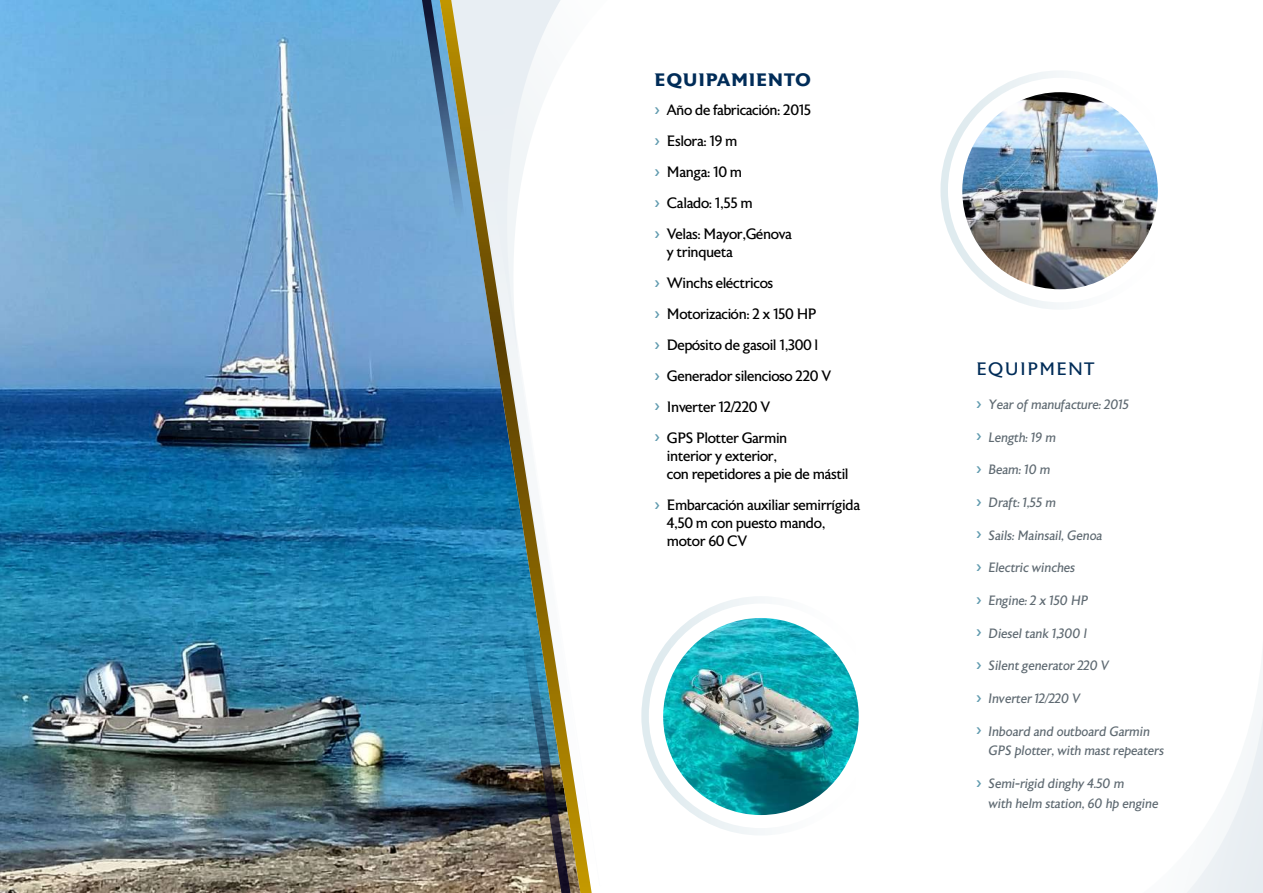
<style>
.page{position:relative;width:1263px;height:893px;background:#fff}
.page>*{position:absolute;margin:0;border:0;box-sizing:border-box;transform-origin:0 0}
.t1{font:700 18px "Astoria";letter-spacing:.07em;color:#002c58}
.t2{font:18px "Astoria";letter-spacing:.07em;color:#002c58}
.t3{font:15px/30.9px "Astoria";letter-spacing:-.03em;color:#000}
.t4{font:italic 13.5px/20px "Astoria";color:#5f6a72}
</style>
<div class="page">
<img style="left:0;top:0;width:440px;height:893px">
<div style="left:641px;top:596px;width:240px;height:239px;border:8px solid #fff;border-radius:50%"></div>
<div style="left:940px;top:70px;width:240px;height:240px;border:8px solid #fff;border-radius:50%"></div>
<img style="left:663px;top:618px;width:196px;height:197px">
<img style="left:962px;top:92px;width:196px;height:197px">
<svg style="left:1187px;top:698px;width:76px;height:195px"></svg>
<svg style="left:440px;top:0;width:152px;height:893px"></svg>
<svg style="left:413px;top:0;width:87px;height:435px;background:#7ea0b8"></svg>
<img style="left:502px;top:522px;width:83px;height:371px">
<p class="t1" style="left:655px;top:69px;width:157px">EQUIPAMIENTO</p>
<p class="t3" style="left:667px;top:95px;width:146px">Año de fabricación: 2015<br>Eslora: 19 m<br>Manga: 10 m<br>Calado: 1,55 m<br>Velas: Mayor,Génova</p>
<p class="t3" style="left:667px;top:237px;width:166px">y trinqueta<br>Winchs eléctricos<br>Motorización: 2 x 150 HP<br>Depósito de gasoil 1,300 l<br>Generador silencioso 220 V<br>Inverter 12/220 V<br>GPS Plotter Garmin</p>
<p class="t3" style="left:667px;top:447px;width:183px;line-height:18.1px">interior y exterior,<br>con repetidores a pie de mástil</p>
<p class="t3" style="left:667px;top:496px;width:195px;line-height:18.1px">Embarcación auxiliar semirrígida<br>4,50 m con puesto mando, motor 60 CV</p>
<p class="t2" style="left:976px;top:359px;width:119px">EQUIPMENT</p>
<p class="t4" style="left:988px;top:395px;width:142px">Year of manufacture: 2015</p>
<p class="t4" style="left:988px;top:428px;width:69px">Length: 19 m</p>
<p class="t4" style="left:988px;top:460px;width:63px">Beam: 10 m</p>
<p class="t4" style="left:988px;top:493px;width:69px">Draft: 1,55 m</p>
<p class="t4" style="left:988px;top:526px;width:115px">Sails: Mainsail, Genoa</p>
<p class="t4" style="left:988px;top:558px;width:88px">Electric winches</p>
<p class="t4" style="left:988px;top:591px;width:101px">Engine: 2 x 150 HP</p>
<p class="t4" style="left:988px;top:624px;width:100px">Diesel tank 1,300 l</p>
<p class="t4" style="left:988px;top:656px;width:122px">Silent generator 220 V</p>
<p class="t4" style="left:988px;top:689px;width:94px">Inverter 12/220 V</p>
<p class="t4" style="left:988px;top:721px;width:177px">Inboard and outboard Garmin<br>GPS plotter, with mast repeaters</p>
<p class="t4" style="left:988px;top:774px;width:171px">Semi-rigid dinghy 4.50 m<br>with helm station, 60 hp engine</p>
</div>
